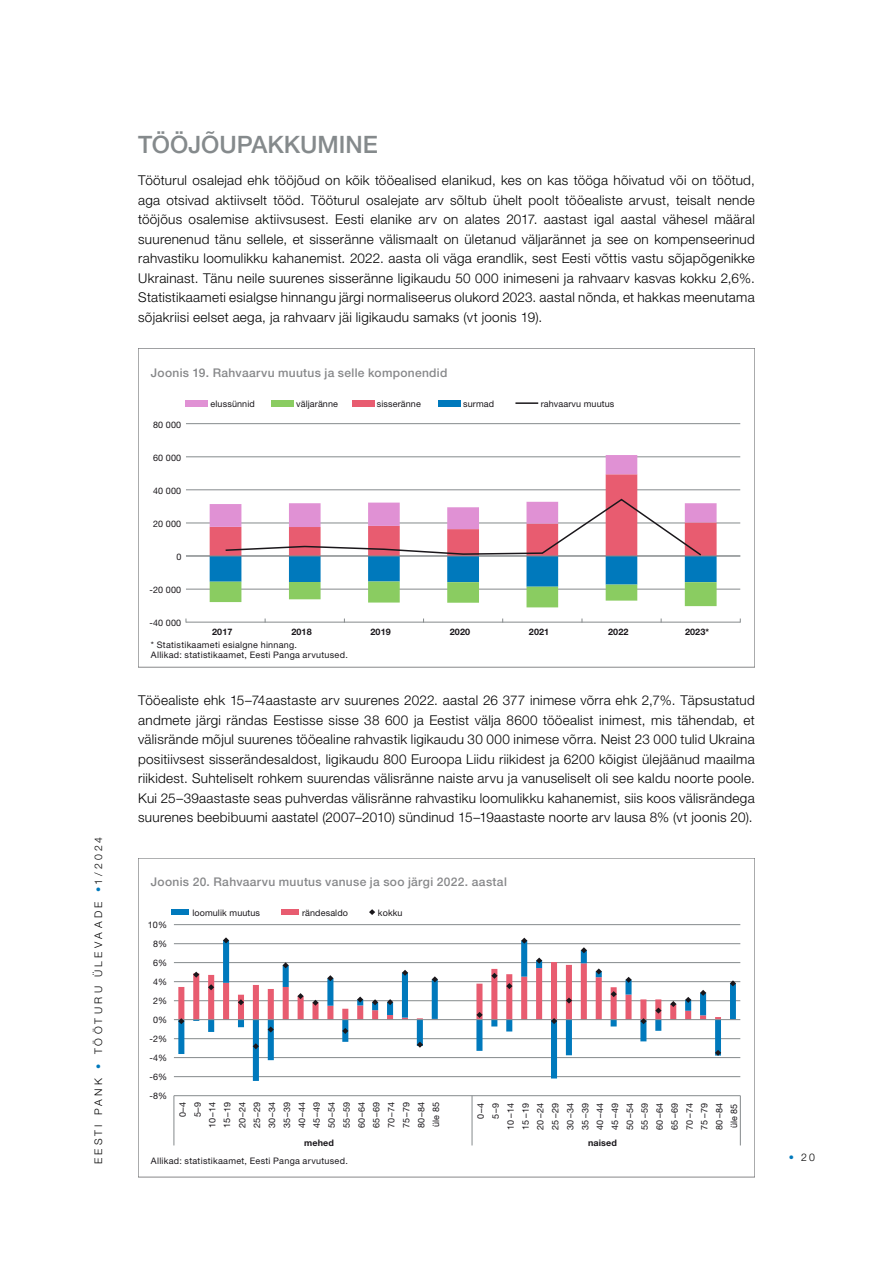
<style>
.page{position:relative;width:893px;height:1263px;background:#fff}
.page>*{position:absolute;margin:0;border:0;box-sizing:border-box;transform-origin:0 0}
.t1{font:500 24px "Helvetica Neue LT Std";color:#858a8c}
.t2{font:300 13.5px/19.5px "Helvetica Neue LT Std";letter-spacing:.02em;color:#000;text-align:justify}
.t3{font:500 12px "Helvetica Neue LT Std";letter-spacing:.025em;color:#87888a}
.t4{font:300 10.5px "Helvetica Neue LT Std";letter-spacing:.31em;color:#000}
.t5{font:9px/14.9px "Helvetica Neue LT Std";letter-spacing:.015em;color:#1a171b;text-align:right}
.t6{font:700 9px "Helvetica Neue LT Std";letter-spacing:.01em;color:#1a171b}
.s1{color:#0079bc}
</style>
<div class="page">
<hr style="left:186px;top:622px;width:554px;height:1px;background:#858a8c">
<hr style="left:186px;top:589px;width:554px;height:1px;background:#858a8c">
<hr style="left:186px;top:523px;width:554px;height:1px;background:#858a8c">
<hr style="left:186px;top:489px;width:554px;height:1px;background:#858a8c">
<hr style="left:186px;top:457px;width:554px;height:1px;background:#858a8c">
<hr style="left:186px;top:423px;width:554px;height:1px;background:#858a8c">
<hr style="left:186px;top:556px;width:554px;height:1px;background:#858a8c">
<svg style="left:210px;top:455px;width:507px;height:152px"></svg>
<div style="left:185px;top:400px;width:23px;height:6px;background:#e091d4"></div>
<div style="left:271px;top:400px;width:23px;height:6px;background:#8acc61"></div>
<div style="left:352px;top:400px;width:23px;height:6px;background:#e85c70"></div>
<div style="left:438px;top:400px;width:23px;height:6px;background:#0079bc"></div>
<hr style="left:515px;top:402px;width:23px;height:2px;background:#1a171b">
<hr style="left:174px;top:1095px;width:566px;height:1px;background:#858a8c">
<hr style="left:174px;top:1076px;width:566px;height:1px;background:#858a8c">
<hr style="left:174px;top:1057px;width:566px;height:1px;background:#858a8c">
<hr style="left:174px;top:1038px;width:566px;height:1px;background:#858a8c">
<hr style="left:174px;top:1000px;width:566px;height:1px;background:#858a8c">
<hr style="left:174px;top:981px;width:566px;height:1px;background:#858a8c">
<hr style="left:174px;top:962px;width:566px;height:1px;background:#858a8c">
<hr style="left:174px;top:943px;width:566px;height:1px;background:#858a8c">
<hr style="left:174px;top:924px;width:566px;height:1px;background:#858a8c">
<svg style="left:178px;top:1034px;width:558px;height:47px"></svg>
<hr style="left:174px;top:1019px;width:566px;height:1px;background:#858a8c">
<hr style="left:740px;top:1096px;width:1px;height:49px;background:#858a8c">
<hr style="left:472px;top:1096px;width:1px;height:49px;background:#858a8c">
<hr style="left:173px;top:1096px;width:1px;height:49px;background:#858a8c">
<svg style="left:253px;top:1043px;width:6px;height:6px"></svg>
<svg style="left:417px;top:1042px;width:6px;height:6px"></svg>
<svg style="left:715px;top:1050px;width:6px;height:6px"></svg>
<svg style="left:178px;top:937px;width:558px;height:97px"></svg>
<div style="left:172px;top:909px;width:17px;height:6px;background:#0079bc"></div>
<div style="left:281px;top:909px;width:17px;height:6px;background:#e85c70"></div>
<svg style="left:369px;top:909px;width:6px;height:6px"></svg>
<p class="t4" style="left:92px;top:1164px;width:329px;rotate:-90deg">EESTI PANK <span class="s1">•</span> TÖÖTURU ÜLEVAADE <span class="s1">•</span>1/2024</p>
<h1 class="t1" style="left:138px;top:130px;width:241px">TÖÖJÕUPAKKUMINE</h1>
<p class="t2" style="left:138px;top:171px;width:618px">Tööturul osalejad ehk tööjõud on kõik tööealised elanikud, kes on kas tööga hõivatud või on töötud, aga otsivad aktiivselt tööd. Tööturul osalejate arv sõltub ühelt poolt tööealiste arvust, teisalt nende tööjõus osalemise aktiivsusest. Eesti elanike arv on alates 2017. aastast igal aastal vähesel määral suurenenud tänu sellele, et sisseränne välismaalt on ületanud väljarännet ja see on kompenseerinud rahvastiku loomulikku kahanemist. 2022. aasta oli väga erandlik, sest Eesti võttis vastu sõjapõgenikke Ukrainast. Tänu neile suurenes sisseränne ligikaudu 50 000 inimeseni ja rahvaarv kasvas kokku 2,6%.<br>Statistikaameti esialgse hinnangu järgi normaliseerus olukord 2023. aastal nõnda, et hakkas meenutama sõjakriisi eelset aega, ja rahvaarv jäi ligikaudu samaks (vt joonis 19).</p>
<p class="t3" style="left:151px;top:365px;width:298px">Joonis 19. Rahvaarvu muutus ja selle komponendid</p>
<p class="t5" style="left:153px;top:417px;width:30px">80 000</p>
<p class="t5" style="left:153px;top:450px;width:30px">60 000</p>
<p class="t5" style="left:153px;top:483px;width:30px">40 000</p>
<p class="t5" style="left:153px;top:516px;width:30px">20 000</p>
<p class="t5" style="left:177px;top:549px;width:7px">0</p>
<p class="t5" style="left:149px;top:582px;width:33px">-20 000</p>
<p class="t5" style="left:149px;top:616px;width:33px">-40 000</p>
<p class="t5" style="left:211px;top:396px;width:46px">elussünnid</p>
<p class="t5" style="left:296px;top:396px;width:43px">väljaränne</p>
<p class="t5" style="left:377px;top:396px;width:46px">sisseränne</p>
<p class="t5" style="left:463px;top:396px;width:32px">surmad</p>
<p class="t5" style="left:541px;top:396px;width:75px">rahvaarvu muutus</p>
<p class="t6" style="left:212px;top:626px;width:22px">2017</p>
<p class="t6" style="left:291px;top:626px;width:22px">2018</p>
<p class="t6" style="left:371px;top:626px;width:22px">2019</p>
<p class="t6" style="left:450px;top:626px;width:22px">2020</p>
<p class="t6" style="left:529px;top:626px;width:22px">2021</p>
<p class="t6" style="left:608px;top:626px;width:22px">2022</p>
<p class="t6" style="left:685px;top:626px;width:26px">2023*</p>
<p class="t5" style="left:151px;top:639px;width:198px;line-height:10.5px;text-align:left">* Statistikaameti esialgne hinnang.<br>Allikad: statistikaamet, Eesti Panga arvutused.</p>
<p class="t2" style="left:138px;top:690px;width:618px">Tööealiste ehk 15–74aastaste arv suurenes 2022. aastal 26 377 inimese võrra ehk 2,7%. Täpsustatud andmete järgi rändas Eestisse sisse 38 600 ja Eestist välja 8600 tööealist inimest, mis tähendab, et välisrände mõjul suurenes tööealine rahvastik ligikaudu 30 000 inimese võrra. Neist 23 000 tulid Ukraina positiivsest sisserändesaldost, ligikaudu 800 Euroopa Liidu riikidest ja 6200 kõigist ülejäänud maailma riikidest. Suhteliselt rohkem suurendas välisränne naiste arvu ja vanuseliselt oli see kaldu noorte poole.<br>Kui 25–39aastaste seas puhverdas välisränne rahvastiku loomulikku kahanemist, siis koos välisrändega suurenes beebibuumi aastatel (2007–2010) sündinud 15–19aastaste noorte arv lausa 8% (vt joonis 20).</p>
<p class="t3" style="left:151px;top:875px;width:357px">Joonis 20. Rahvaarvu muutus vanuse ja soo järgi 2022. aastal</p>
<p class="t5" style="left:148px;top:918px;width:21px">10%</p>
<p class="t5" style="left:153px;top:937px;width:16px">8%</p>
<p class="t5" style="left:153px;top:956px;width:16px">6%</p>
<p class="t5" style="left:153px;top:975px;width:16px">4%</p>
<p class="t5" style="left:153px;top:993px;width:16px">2%</p>
<p class="t5" style="left:153px;top:1013px;width:16px">0%</p>
<p class="t5" style="left:149px;top:1031px;width:19px">-2%</p>
<p class="t5" style="left:149px;top:1050px;width:19px">-4%</p>
<p class="t5" style="left:149px;top:1069px;width:19px">-6%</p>
<p class="t5" style="left:149px;top:1088px;width:19px">-8%</p>
<p class="t5" style="left:192px;top:905px;width:69px">loomulik muutus</p>
<p class="t5" style="left:302px;top:905px;width:47px">rändesaldo</p>
<p class="t5" style="left:378px;top:905px;width:26px">kokku</p>
<p class="t5" style="left:175px;top:1128px;width:28px;rotate:-90deg">0–4<br>5–9<br>10–14<br>15–19<br>20–24<br>25–29<br>30–34<br>35–39<br>40–44<br>45–49<br>50–54<br>55–59<br>60–64<br>65–69<br>70–74<br>75–79<br>80–84 üle 85</p>
<p class="t5" style="left:473px;top:1130px;width:28px;rotate:-90deg">0–4<br>5–9<br>10 –14<br>15 –19<br>20 –24<br>25 –29<br>30 –34<br>35 –39<br>40 –44<br>45 –49<br>50 –54<br>55 –59<br>60 –64<br>65 –69<br>70 –74<br>75 –79<br>80 –84 üle 85</p>
<p class="t6" style="left:304px;top:1137px;width:31px">mehed</p>
<p class="t6" style="left:588px;top:1137px;width:30px">naised</p>
<p class="t5" style="left:151px;top:1153px;width:198px">Allikad: statistikaamet, Eesti Panga arvutused.</p>
<p class="t4" style="left:789px;top:1150px;width:28px"><span class="s1">•</span> 20</p>
</div>
